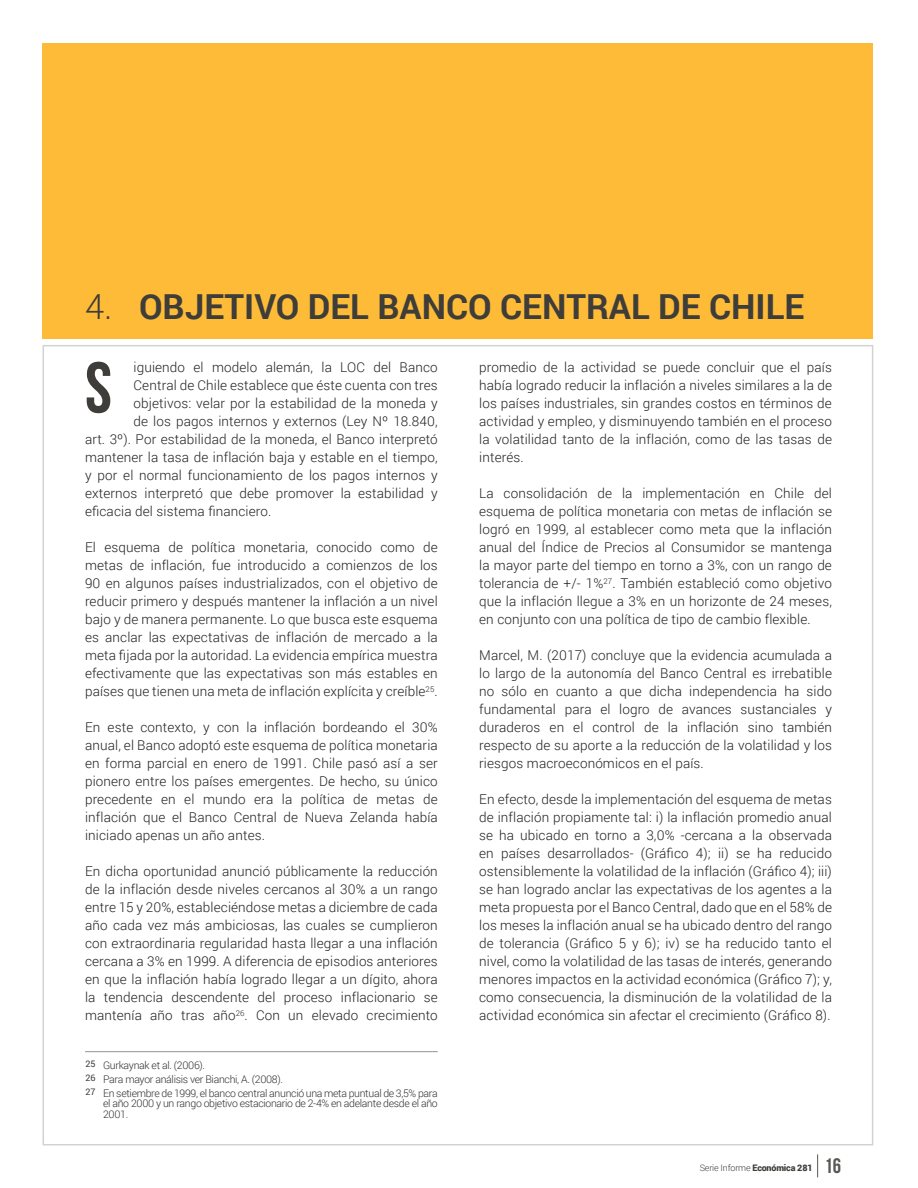
<style>
.page{position:relative;width:918px;height:1188px;background:#fff}
.page>*{position:absolute;margin:0;border:0;box-sizing:border-box;transform-origin:0 0}
.t1{font:72px "Bebas Neue";color:#3e3d39}
.t2{font:700 34.5px "Roboto";color:#3e3d39}
.t3{font:21px "Bebas Neue";color:#585754}
.t4{font:300 13.5px/18px "Roboto";letter-spacing:.01em;color:#231f20;text-align:justify}
.t5{font:300 10.5px/10.5px "Roboto";letter-spacing:-.03em;color:#312f30;text-align:justify}
.t6{font:300 9px "Roboto";letter-spacing:-.02em;color:#3e3d39}
.t7{font:9px "Roboto";color:#3e3d39}
.s1{font-weight:300}
.s2{font-weight:900}
</style>
<div class="page">
<svg style="left:817px;top:1154px;width:1px;height:23px"></svg>
<div style="left:43px;top:43px;width:830px;height:295px;background:#fdbb38"></div>
<hr style="left:85px;top:1051px;width:353px;height:1px;background:#939491">
<p class="t2" style="left:85px;top:282px;width:721px"><span class="s1">4.</span> OBJETIVO DEL BANCO CENTRAL DE CHILE</p>
<p class="t1" style="left:85px;top:348px;width:28px">S</p>
<p class="t4" style="left:134px;top:358px;width:306px">iguiendo el modelo alemán, la LOC del Banco</p>
<p class="t4" style="left:134px;top:376px;width:306px">Central de Chile establece que éste cuenta con tres</p>
<p class="t4" style="left:134px;top:394px;width:306px">objetivos: velar por la estabilidad de la moneda y</p>
<p class="t4" style="left:134px;top:412px;width:306px">de los pagos internos y externos (Ley Nº 18.840,</p>
<p class="t4" style="left:85px;top:430px;width:354px">art. 3º). Por estabilidad de la moneda, el Banco interpretó</p>
<p class="t4" style="left:85px;top:448px;width:354px">mantener la tasa de inflación baja y estable en el tiempo,</p>
<p class="t4" style="left:85px;top:466px;width:354px">y por el normal funcionamiento de los pagos internos y</p>
<p class="t4" style="left:85px;top:484px;width:354px">externos interpretó que debe promover la estabilidad y</p>
<p class="t4" style="left:85px;top:502px;width:188px">eficacia del sistema financiero.</p>
<p class="t4" style="left:85px;top:538px;width:354px">El esquema de política monetaria, conocido como de metas de inflación, fue introducido a comienzos de los 90 en algunos países industrializados, con el objetivo de reducir primero y después mantener la inflación a un nivel bajo y de manera permanente. Lo que busca este esquema es anclar las expectativas de inflación de mercado a la meta fijada por la autoridad. La evidencia empírica muestra efectivamente que las expectativas son más estables en países que tienen una meta de inflación explícita y creíble<sup>25</sup>.</p>
<p class="t4" style="left:85px;top:718px;width:354px">En este contexto, y con la inflación bordeando el 30% anual, el Banco adoptó este esquema de política monetaria en forma parcial en enero de 1991. Chile pasó así a ser pionero entre los países emergentes. De hecho, su único precedente en el mundo era la política de metas de inflación que el Banco Central de Nueva Zelanda había iniciado apenas un año antes.</p>
<p class="t4" style="left:85px;top:862px;width:354px">En dicha oportunidad anunció públicamente la reducción de la inflación desde niveles cercanos al 30% a un rango entre 15 y 20%, estableciéndose metas a diciembre de cada año cada vez más ambiciosas, las cuales se cumplieron con extraordinaria regularidad hasta llegar a una inflación cercana a 3% en 1999. A diferencia de episodios anteriores en que la inflación había logrado llegar a un dígito, ahora la tendencia descendente del proceso inflacionario se mantenía año tras año<sup>26</sup>. Con un elevado crecimiento</p>
<p class="t7" style="left:85px;top:1057px;width:12px">25</p>
<p class="t5" style="left:103px;top:1059px;width:103px">Gurkaynak et al. (2006).</p>
<p class="t7" style="left:85px;top:1071px;width:12px">26</p>
<p class="t5" style="left:103px;top:1073px;width:181px">Para mayor análisis ver Bianchi, A. (2008).</p>
<p class="t5" style="left:103px;top:1088px;width:336px">En setiembre de 1999, el banco central anunció una meta puntual de 3,5% para el año 2000 y un rango objetivo estacionario de 2-4% en adelante desde el año 2001.</p>
<p class="t7" style="left:85px;top:1085px;width:12px">27</p>
<p class="t4" style="left:479px;top:358px;width:354px">promedio de la actividad se puede concluir que el país había logrado reducir la inflación a niveles similares a la de los países industriales, sin grandes costos en términos de actividad y empleo, y disminuyendo también en el proceso la volatilidad tanto de la inflación, como de las tasas de interés.</p>
<p class="t4" style="left:479px;top:484px;width:354px">La consolidación de la implementación en Chile del esquema de política monetaria con metas de inflación se logró en 1999, al establecer como meta que la inflación anual del Índice de Precios al Consumidor se mantenga la mayor parte del tiempo en torno a 3%, con un rango de tolerancia de +/- 1%<sup>27</sup>. También estableció como objetivo que la inflación llegue a 3% en un horizonte de 24 meses, en conjunto con una política de tipo de cambio flexible.</p>
<p class="t4" style="left:479px;top:646px;width:354px">Marcel, M. (2017) concluye que la evidencia acumulada a lo largo de la autonomía del Banco Central es irrebatible no sólo en cuanto a que dicha independencia ha sido fundamental para el logro de avances sustanciales y duraderos en el control de la inflación sino también respecto de su aporte a la reducción de la volatilidad y los riesgos macroeconómicos en el país.</p>
<p class="t4" style="left:479px;top:790px;width:354px">En efecto, desde la implementación del esquema de metas de inflación propiamente tal: i) la inflación promedio anual se ha ubicado en torno a 3,0% -cercana a la observada en países desarrollados- (Gráfico 4); ii) se ha reducido ostensiblemente la volatilidad de la inflación (Gráfico 4); iii) se han logrado anclar las expectativas de los agentes a la meta propuesta por el Banco Central, dado que en el 58% de los meses la inflación anual se ha ubicado dentro del rango de tolerancia (Gráfico 5 y 6); iv) se ha reducido tanto el nivel, como la volatilidad de las tasas de interés, generando menores impactos en la actividad económica (Gráfico 7); y, como consecuencia, la disminución de la volatilidad de la actividad económica sin afectar el crecimiento (Gráfico 8).</p>
<p class="t6" style="left:700px;top:1162px;width:114px">Serie Informe <span class="s2">Económica 281</span></p>
<p class="t3" style="left:825px;top:1155px;width:18px">16</p>
</div>
